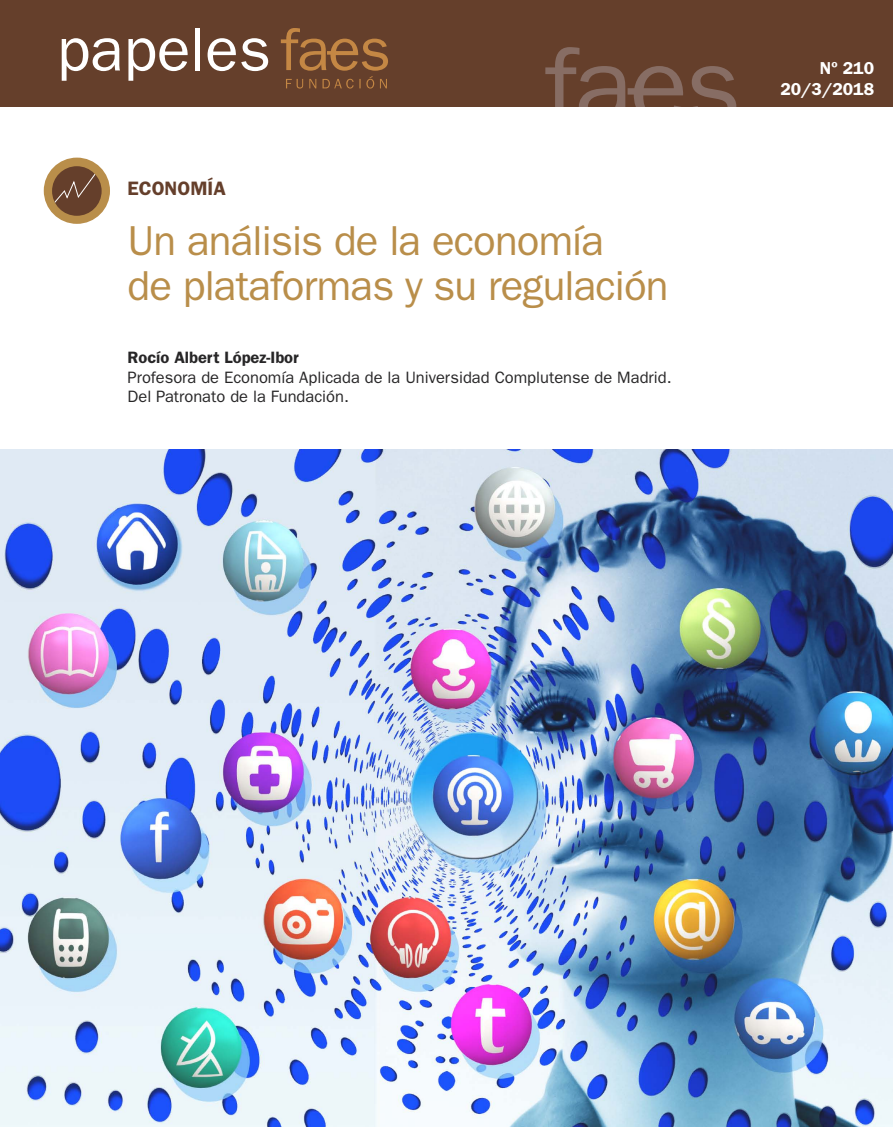
<style>
.page{position:relative;width:893px;height:1127px;background:#fff}
.page>*{position:absolute;margin:0;border:0;box-sizing:border-box;transform-origin:0 0}
.t1{font:61.95px "Franklin Gothic";color:#fff}
.t2{font:42px/45px "Franklin Gothic";letter-spacing:-.02em;color:#b98e4a}
.t3{font:600 19.5px "Franklin Gothic";color:#653f2b}
.t4{font:600 17.4px/20.9px "Franklin Gothic";color:#fff;text-align:right}
.t5{font:16.5px/19.5px "Franklin Gothic";color:#272627}
.t6{font:600 16.5px "Franklin Gothic";color:#272627}
</style>
<div class="page">
<div style="left:0;top:0;width:893px;height:106px;background:#653f2b"></div>
<svg style="left:281px;top:28px;width:107px;height:61px"></svg>
<svg style="left:545px;top:47px;width:191px;height:59px"></svg>
<div style="left:44px;top:158px;width:66px;height:66px;background:#b98e4a;border-radius:50%"></div>
<div style="left:52px;top:166px;width:50px;height:50px;background:#653f2b;border-radius:50%"></div>
<svg style="left:53px;top:168px;width:47px;height:36px"></svg>
<img style="left:0;top:450px;width:893px;height:677px">
<h1 class="t1" style="left:57px;top:28px;width:215px">papeles</h1>
<p class="t3" style="left:128px;top:182px;width:100px">ECONOMÍA</p>
<h2 class="t2" style="left:128px;top:221px;width:543px">Un análisis de la economía<br>de plataformas y su regulación</h2>
<p class="t6" style="left:128px;top:352px;width:173px">Rocío Albert López-Ibor</p>
<p class="t5" style="left:128px;top:368px;width:546px">Profesora de Economía Aplicada de la Universidad Complutense de Madrid.<br>Del Patronato de la Fundación.</p>
<p class="t4" style="left:780px;top:59px;width:95px">Nº 210<br>20/3/2018</p>
</div>
